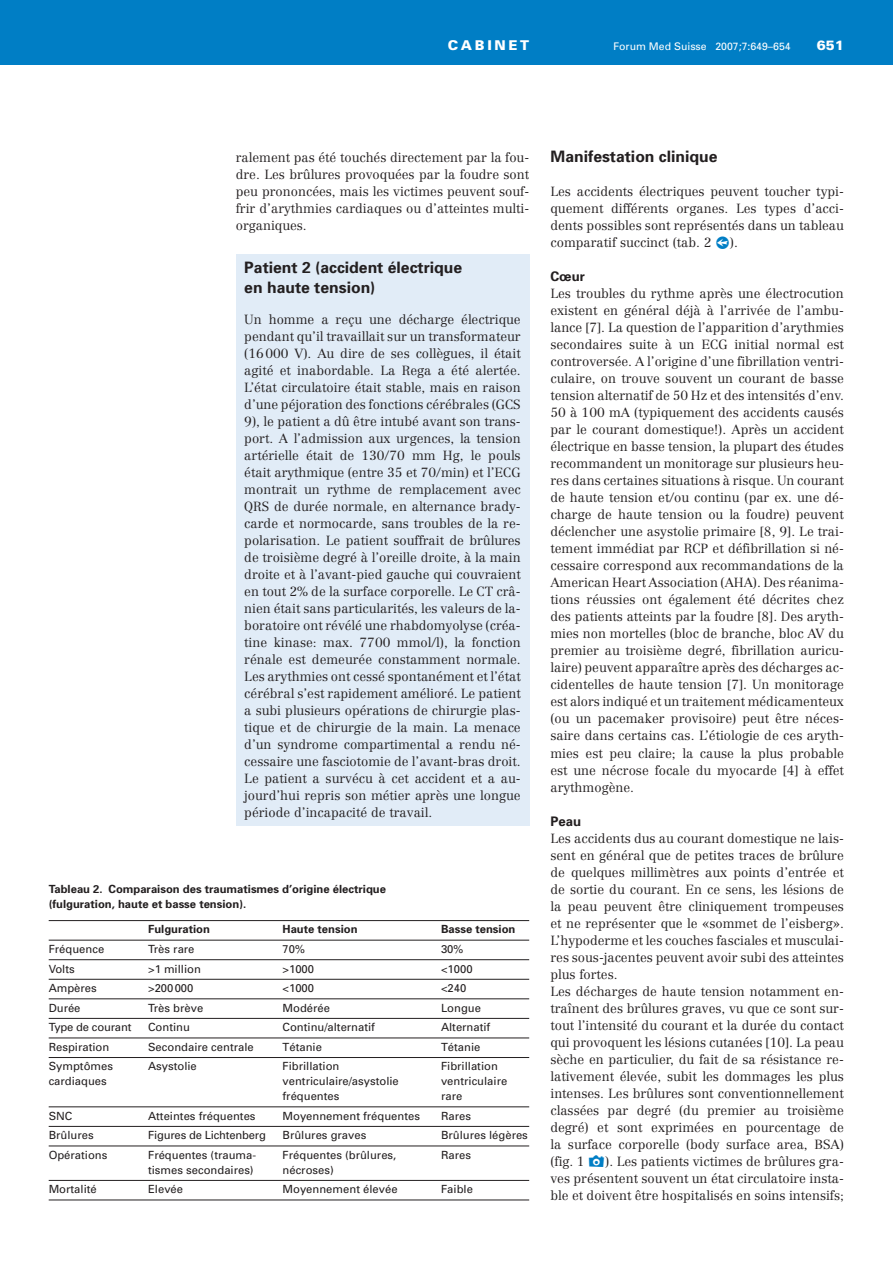
<style>
.page{position:relative;width:893px;height:1263px;background:#fff}
.page>*{position:absolute;margin:0;border:0;box-sizing:border-box;transform-origin:0 0}
.t1{font:700 15.75px/20px "Univers";color:#231f20}
.t2{font:900 13.5px "Univers";letter-spacing:.2em;color:#fff}
.t3{font:700 13.2px "Univers";color:#231f20}
.t4{font:300 13.05px/17px "Centennial";color:#231f20;text-align:justify}
.t5{font:11.25px "Univers";color:#231f20}
.t6{font:700 11.25px/14.9px "Univers";color:#231f20}
.t7{font:10.5px "Univers";color:#fff}
</style>
<div class="page">
<div style="left:0;top:0;width:893px;height:64px;background:#007ec5"></div>
<div style="left:236px;top:254px;width:293px;height:572px;background:#e1ecf7"></div>
<hr style="left:49px;top:920px;width:480px;height:1px;background:#231f20">
<hr style="left:49px;top:940px;width:480px;height:1px;background:#231f20">
<hr style="left:49px;top:959px;width:480px;height:1px;background:#231f20">
<hr style="left:49px;top:979px;width:480px;height:1px;background:#231f20">
<hr style="left:49px;top:998px;width:480px;height:1px;background:#231f20">
<hr style="left:49px;top:1018px;width:480px;height:1px;background:#231f20">
<hr style="left:49px;top:1037px;width:480px;height:1px;background:#231f20">
<hr style="left:49px;top:1057px;width:480px;height:1px;background:#231f20">
<hr style="left:49px;top:1106px;width:480px;height:1px;background:#231f20">
<hr style="left:49px;top:1126px;width:480px;height:1px;background:#231f20">
<hr style="left:49px;top:1145px;width:480px;height:1px;background:#231f20">
<hr style="left:49px;top:1180px;width:480px;height:1px;background:#231f20">
<hr style="left:49px;top:1199px;width:480px;height:1px;background:#231f20">
<p class="t2" style="left:448px;top:40px;width:83px">CABINET</p>
<p class="t7" style="left:613px;top:42px;width:179px">Forum Med Suisse 2007;7:649–654</p>
<p class="t2" style="left:817px;top:40px;width:29px">651</p>
<p class="t4" style="left:236px;top:150px;width:295px">ralement pas été touchés directement par la fou&shy;dre. Les brûlures provoquées par la foudre sont peu prononcées, mais les victimes peuvent souf&shy;frir d’arythmies cardiaques ou d’atteintes multi&shy;organiques.</p>
<p class="t1" style="left:244px;top:258px;width:219px">Patient 2 (accident électrique en haute tension)</p>
<p class="t4" style="left:244px;top:312px;width:278px">Un homme a reçu une décharge électrique pendant qu’il travaillait sur un transformateur (16000 V). Au dire de ses collègues, il était agité et inabordable. La Rega a été alertée.<br>L’état circulatoire était stable, mais en raison d’une péjoration des fonctions cérébrales (GCS 9), le patient a dû être intubé avant son trans&shy;port. A l’admission aux urgences, la tension artérielle était de 130/70 mm Hg, le pouls était arythmique (entre 35 et 70/min) et l’ECG montrait un rythme de remplacement avec QRS de durée normale, en alternance brady&shy;carde et normocarde, sans troubles de la re&shy;polarisation. Le patient souffrait de brûlures de troisième degré à l’oreille droite, à la main droite et à l’avant-pied gauche qui couvraient en tout 2% de la surface corporelle. Le CT crâ&shy;nien était sans particularités, les valeurs de la&shy;boratoire ont révélé une rhabdomyolyse (créa&shy;tine kinase: max. 7700 mmol/l), la fonction rénale est demeurée constamment normale.<br>Les arythmies ont cessé spontanément et l’état cérébral s’est rapidement amélioré. Le patient a subi plusieurs opérations de chirurgie plas&shy;tique et de chirurgie de la main. La menace d’un syndrome compartimental a rendu né&shy;cessaire une fasciotomie de l’avant-bras droit.<br>Le patient a survécu à cet accident et a au&shy;jourd’hui repris son métier après une longue période d’incapacité de travail.</p>
<p class="t6" style="left:49px;top:882px;width:339px">Tableau 2. Comparaison des traumatismes d’origine électrique (fulguration, haute et basse tension).</p>
<p class="t6" style="left:148px;top:923px;width:63px">Fulguration</p>
<p class="t6" style="left:283px;top:923px;width:77px">Haute tension</p>
<p class="t6" style="left:441px;top:923px;width:76px">Basse tension</p>
<p class="t5" style="left:49px;top:944px;width:57px">Fréquence</p>
<p class="t5" style="left:148px;top:944px;width:48px">Très rare</p>
<p class="t5" style="left:283px;top:944px;width:24px">70%</p>
<p class="t5" style="left:441px;top:944px;width:24px">30%</p>
<p class="t5" style="left:49px;top:964px;width:28px">Volts</p>
<p class="t5" style="left:148px;top:964px;width:54px">&gt;1 million</p>
<p class="t5" style="left:283px;top:964px;width:33px">&gt;1000</p>
<p class="t5" style="left:441px;top:964px;width:33px">&lt;1000</p>
<p class="t5" style="left:49px;top:984px;width:50px">Ampères</p>
<p class="t5" style="left:148px;top:984px;width:47px">&gt;200000</p>
<p class="t5" style="left:283px;top:984px;width:33px">&lt;1000</p>
<p class="t5" style="left:441px;top:984px;width:27px">&lt;240</p>
<p class="t5" style="left:49px;top:1003px;width:33px">Durée</p>
<p class="t5" style="left:148px;top:1003px;width:57px">Très brève</p>
<p class="t5" style="left:283px;top:1003px;width:49px">Modérée</p>
<p class="t5" style="left:441px;top:1003px;width:41px">Longue</p>
<p class="t5" style="left:49px;top:1023px;width:84px">Type de courant</p>
<p class="t5" style="left:148px;top:1023px;width:43px">Continu</p>
<p class="t5" style="left:283px;top:1023px;width:94px">Continu/alternatif</p>
<p class="t5" style="left:441px;top:1023px;width:51px">Alternatif</p>
<p class="t5" style="left:49px;top:1042px;width:62px">Respiration</p>
<p class="t5" style="left:148px;top:1042px;width:107px">Secondaire centrale</p>
<p class="t5" style="left:283px;top:1042px;width:41px">Tétanie</p>
<p class="t5" style="left:441px;top:1042px;width:41px">Tétanie</p>
<p class="t5" style="left:49px;top:1062px;width:66px">Symptômes</p>
<p class="t5" style="left:148px;top:1062px;width:50px">Asystolie</p>
<p class="t5" style="left:283px;top:1062px;width:58px">Fibrillation</p>
<p class="t5" style="left:441px;top:1062px;width:58px">Fibrillation</p>
<p class="t5" style="left:49px;top:1077px;width:60px">cardiaques</p>
<p class="t5" style="left:283px;top:1077px;width:118px">ventriculaire/asystolie</p>
<p class="t5" style="left:441px;top:1077px;width:68px">ventriculaire</p>
<p class="t5" style="left:283px;top:1092px;width:58px">fréquentes</p>
<p class="t5" style="left:441px;top:1092px;width:23px">rare</p>
<p class="t5" style="left:49px;top:1111px;width:25px">SNC</p>
<p class="t5" style="left:148px;top:1111px;width:109px">Atteintes fréquentes</p>
<p class="t5" style="left:283px;top:1111px;width:139px">Moyennement fréquentes</p>
<p class="t5" style="left:441px;top:1111px;width:32px">Rares</p>
<p class="t5" style="left:49px;top:1131px;width:47px">Brûlures</p>
<p class="t5" style="left:148px;top:1131px;width:119px">Figures de Lichtenberg</p>
<p class="t5" style="left:283px;top:1131px;width:85px">Brûlures graves</p>
<p class="t5" style="left:441px;top:1131px;width:88px">Brûlures légères</p>
<p class="t5" style="left:49px;top:1150px;width:60px">Opérations</p>
<p class="t5" style="left:148px;top:1150px;width:110px">Fréquentes (trauma-</p>
<p class="t5" style="left:283px;top:1150px;width:115px">Fréquentes (brûlures,</p>
<p class="t5" style="left:441px;top:1150px;width:32px">Rares</p>
<p class="t5" style="left:148px;top:1165px;width:107px">tismes secondaires)</p>
<p class="t5" style="left:283px;top:1165px;width:53px">nécroses)</p>
<p class="t5" style="left:49px;top:1185px;width:50px">Mortalité</p>
<p class="t5" style="left:148px;top:1185px;width:37px">Elevée</p>
<p class="t5" style="left:283px;top:1185px;width:117px">Moyennement élevée</p>
<p class="t5" style="left:441px;top:1185px;width:33px">Faible</p>
<p class="t1" style="left:550px;top:148px;width:169px">Manifestation clinique</p>
<p class="t4" style="left:550px;top:184px;width:295px">Les accidents électriques peuvent toucher typi&shy;quement différents organes. Les types d’acci&shy;dents possibles sont représentés dans un tableau comparatif succinct (tab. 2</p>
<p class="t4" style="left:730px;top:235px;width:9px">).</p>
<p class="t3" style="left:550px;top:271px;width:36px">Cœur</p>
<p class="t4" style="left:550px;top:286px;width:295px">Les troubles du rythme après une électrocution existent en général déjà à l’arrivée de l’ambu&shy;lance [7]. La question de l’apparition d’arythmies secondaires suite à un ECG initial normal est controversée. A l’origine d’une fibrillation ventri&shy;culaire, on trouve souvent un courant de basse tension alternatif de 50 Hz et des intensités d’env.<br>50 à 100 mA (typiquement des accidents causés par le courant domestique!). Après un accident électrique en basse tension, la plupart des études recommandent un monitorage sur plusieurs heu&shy;res dans certaines situations à risque. Un courant de haute tension et/ou continu (par ex. une dé&shy;charge de haute tension ou la foudre) peuvent déclencher une asystolie primaire [8, 9]. Le trai&shy;tement immédiat par RCP et défibrillation si né&shy;cessaire correspond aux recommandations de la American Heart Association (AHA). Des réanima&shy;tions réussies ont également été décrites chez des patients atteints par la foudre [8]. Des aryth&shy;mies non mortelles (bloc de branche, bloc AV du premier au troisième degré, fibrillation auricu&shy;laire) peuvent apparaître après des décharges ac&shy;cidentelles de haute tension [7]. Un monitorage est alors indiqué et un traitement médicamenteux (ou un pacemaker provisoire) peut être néces&shy;saire dans certains cas. L’étiologie de ces aryth&shy;mies est peu claire; la cause la plus probable est une nécrose focale du myocarde [4] à effet arythmogène.</p>
<p class="t3" style="left:550px;top:816px;width:32px">Peau</p>
<p class="t4" style="left:550px;top:831px;width:295px;text-align:left">Les accidents dus au courant domestique ne lais&shy;sent en général que de petites traces de brûlure de quelques millimètres aux points d’entrée et de sortie du courant. En ce sens, les lésions de la peau peuvent être cliniquement trompeuses et ne représenter que le «sommet de l’eisberg».<br>L’hypoderme et les couches fasciales et musculai&shy;res sous-jacentes peuvent avoir subi des atteintes plus fortes.<br>Les décharges de haute tension notamment en&shy;traînent des brûlures graves, vu que ce sont sur&shy;tout l’intensité du courant et la durée du contact qui provoquent les lésions cutanées [10]. La peau sèche en particulier, du fait de sa résistance re&shy;lativement élevée, subit les dommages les plus intenses. Les brûlures sont conventionnellement classées par degré (du premier au troisième degré) et sont exprimées en pourcentage de la surface corporelle (body surface area, BSA) (fig. 1</p>
<p class="t4" style="left:550px;top:1154px;width:295px;text-indent:55px">). Les patients victimes de brûlures gra&shy;ves présentent souvent un état circulatoire insta&shy;ble et doivent être hospitalisés en soins intensifs;</p>
</div>
